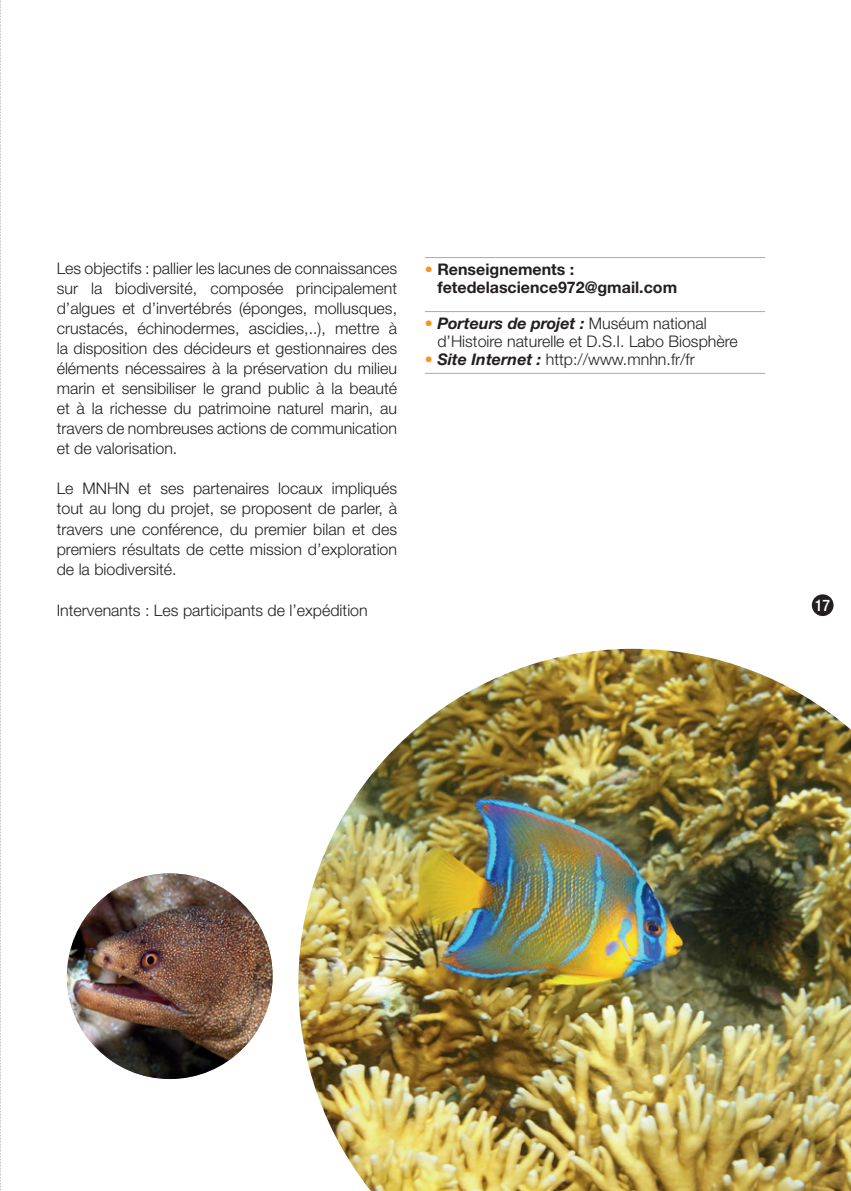
<style>
.page{position:relative;width:851px;height:1191px;background:#fff}
.page>*{position:absolute;margin:0;border:0;box-sizing:border-box;transform-origin:0 0}
.t1{font:300 16px/20px "Helvetica Neue";color:#231f20;text-align:justify}
.t2{font:700 16px/18px "Helvetica Neue";color:#231f20}
.t3{font:500 condensed 16px "Helvetica Neue";color:#fff}
.s1{font-weight:300;color:#f7931d}
.s2{color:#f7931d}
.s3{font-weight:700;font-style:italic}
</style>
<div class="page">
<div style="left:811px;top:594px;width:22px;height:22px;background:#231f20;border-radius:50%"></div>
<hr style="left:425px;top:257px;width:340px;height:1px;background:#a8a9ad">
<hr style="left:425px;top:311px;width:340px;height:1px;background:#a8a9ad">
<hr style="left:425px;top:373px;width:340px;height:1px;background:#a8a9ad">
<img style="left:298px;top:649px;width:552px;height:542px">
<img style="left:67px;top:873px;width:205px;height:206px;border-radius:103px">
<svg style="left:0;top:0;width:1px;height:1191px"></svg>
<p class="t1" style="left:57px;top:258px;width:342px">Les objectifs : pallier les lacunes de connaissances sur la biodiversité, composée principalement d’algues et d’invertébrés (éponges, mollusques, crustacés, échinodermes, ascidies,..), mettre à la disposition des décideurs et gestionnaires des éléments nécessaires à la préservation du milieu marin et sensibiliser le grand public à la beauté et à la richesse du patrimoine naturel marin, au travers de nombreuses actions de communication et de valorisation.</p>
<p class="t1" style="left:57px;top:478px;width:342px">Le MNHN et ses partenaires locaux impliqués tout au long du projet, se proposent de parler, à travers une conférence, du premier bilan et des premiers résultats de cette mission d’exploration de la biodiversité.</p>
<p class="t1" style="left:57px;top:600px;width:312px">Intervenants : Les participants de l’expédition</p>
<p class="t2" style="left:437px;top:260px;width:241px;text-indent:-12px"><span class="s1">•</span> Renseignements : fetedelascience972@gmail.com</p>
<p class="t1" style="left:437px;top:314px;width:302px;line-height:18px;text-indent:-12px"><span class="s2">•</span> <span class="s3">Porteurs de projet :</span> Muséum national d’Histoire naturelle et D.S.I. Labo Biosphère</p>
<p class="t1" style="left:425px;top:349px;width:271px"><span class="s2">•</span> <span class="s3">Site Internet :</span> http://www.mnhn.fr/fr</p>
<p class="t3" style="left:814px;top:595px;width:17px">17</p>
</div>
